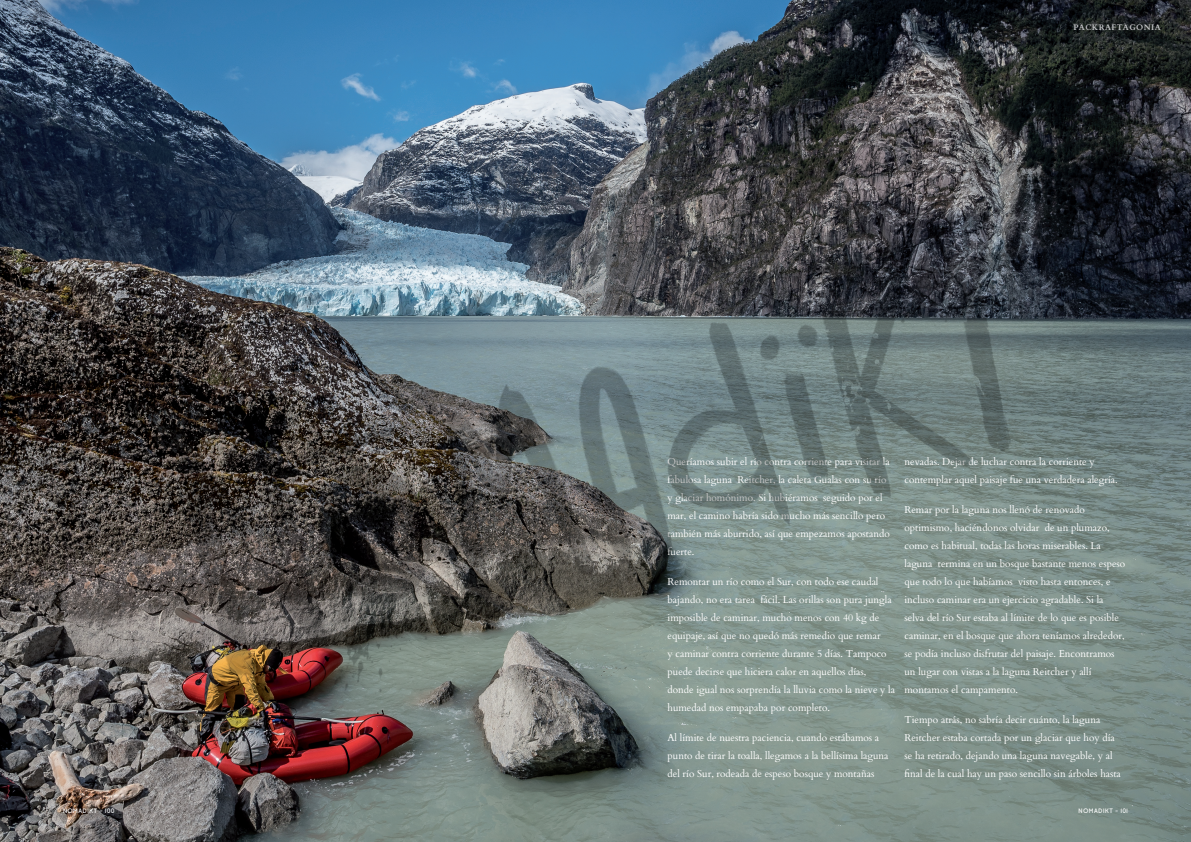
<style>
.page{position:relative;width:1191px;height:842px;background:#fff}
.page>*{position:absolute;margin:0;border:0;box-sizing:border-box;transform-origin:0 0}
.Body_text{font:10px/18px "Cardo";color:#fff}
.List_Paragraph{font:700 8px "Cardo";letter-spacing:.05em;color:#c7c8ca}
.t1{font:6px "Picadilly";letter-spacing:.1em;color:#fff}
</style>
<div class="page">
<img style="left:0;top:0;width:1191px;height:842px">
<img style="left:43px;top:120px;width:1148px;height:646px">
<p class="List_Paragraph" style="left:1073px;top:21px;width:89px">PACKRAFTAGONIA</p>
<p class="Body_text" style="left:667px;top:452px;width:224px">Queríamos subir el río contra corriente para visitar la fabulosa laguna Reitcher, la caleta Gualas con su río y glaciar homónimo. Si hubiéramos seguido por el mar, el camino habría sido mucho más sencillo pero también más aburrido, así que empezamos apostando fuerte.</p>
<p class="Body_text" style="left:667px;top:572px;width:229px">Remontar un río como el Sur, con todo ese caudal bajando, no era tarea fácil. Las orillas son pura jungla imposible de caminar, mucho menos con 40 kg de equipaje, así que no quedó más remedio que remar<br>y caminar contra corriente durante 5 días. Tampoco puede decirse que hiciera calor en aquellos días, donde igual nos sorprendía la lluvia como la nieve y la humedad nos empapaba por completo.</p>
<p class="Body_text" style="left:667px;top:728px;width:223px">Al límite de nuestra paciencia, cuando estábamos a punto de tirar la toalla, llegamos a la bellísima laguna del río Sur, rodeada de espeso bosque y montañas</p>
<p class="Body_text" style="left:904px;top:452px;width:215px">nevadas. Dejar de luchar contra la corriente y contemplar aquel paisaje fue una verdadera alegría.</p>
<p class="Body_text" style="left:904px;top:500px;width:222px">Remar por la laguna nos llenó de renovado optimismo, haciéndonos olvidar de un plumazo, como es habitual, todas las horas miserables. La laguna termina en un bosque bastante menos espeso que todo lo que habíamos visto hasta entonces, e incluso caminar era un ejercicio agradable. Si la selva del río Sur estaba al límite de lo que es posible caminar, en el bosque que ahora teníamos alrededor, se podía incluso disfrutar del paisaje. Encontramos un lugar con vistas a la laguna Reitcher y allí montamos el campamento.</p>
<p class="Body_text" style="left:904px;top:710px;width:218px">Tiempo atrás, no sabría decir cuánto, la laguna Reitcher estaba cortada por un glaciar que hoy día se ha retirado, dejando una laguna navegable, y al final de la cual hay un paso sencillo sin árboles hasta</p>
<p class="t1" style="left:63px;top:807px;width:53px">NOMADIKT - 100</p>
<p class="t1" style="left:1078px;top:807px;width:51px">NOMADIKT - 101</p>
</div>
